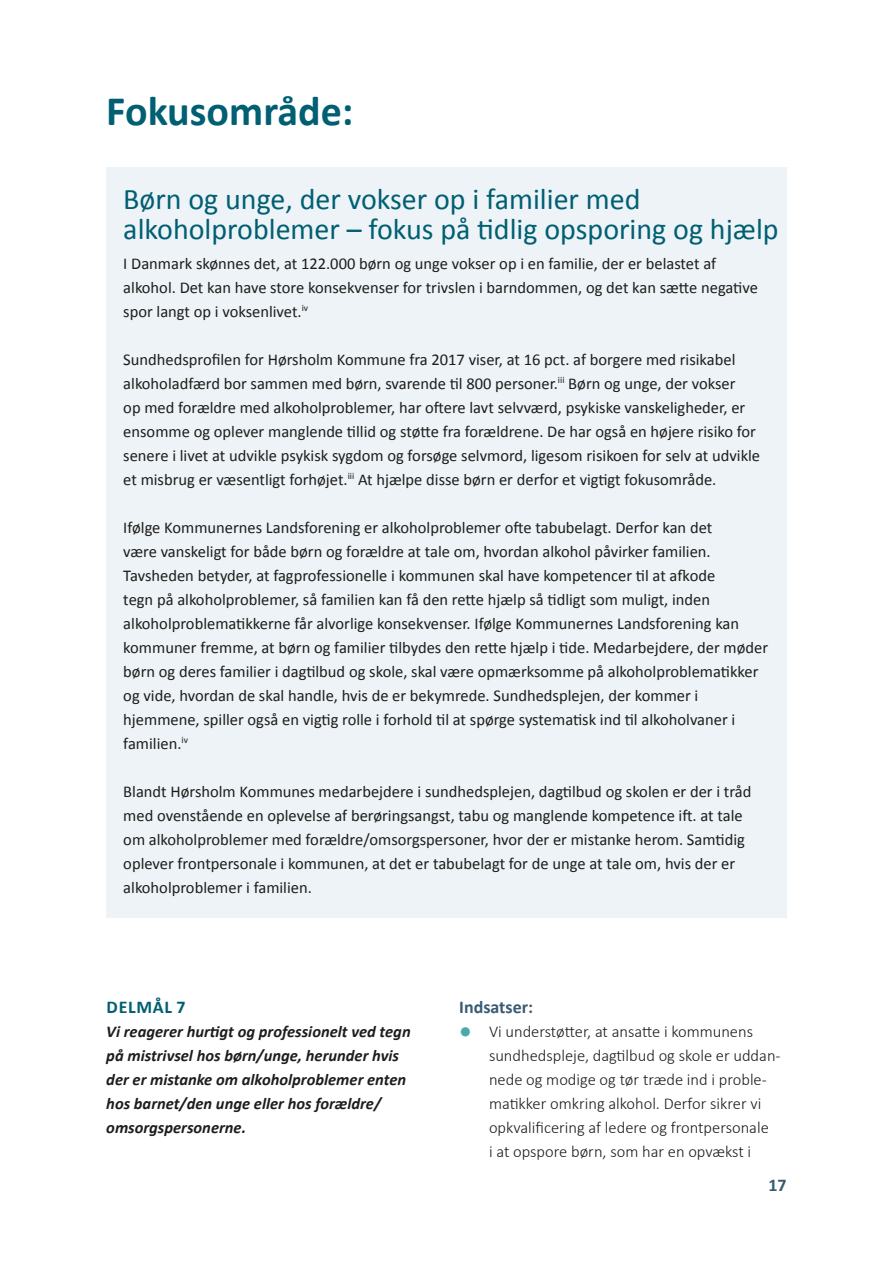
<style>
.page{position:relative;width:893px;height:1263px;background:#fff}
.page>*{position:absolute;margin:0;border:0;box-sizing:border-box;transform-origin:0 0}
.t1{font:700 42px "Calibri";color:#005f72}
.t2{font:30px/30px "Calibri 2";color:#005f72}
.t3{font:700 18px "Calibri";color:#395b73}
.t4{font:700 18px "Calibri";letter-spacing:.04em;color:#005f72}
.t5{font:16.5px/24px "Calibri 2";color:#1d1d1b}
.t6{font:16.5px/24px "Calibri Light 2";color:#1d1d1b}
.t7{font:italic 700 16.5px/24px "Calibri";color:#1d1d1b}
.s1{font-family:"Calibri Bold Italic 2";font-weight:400;font-style:normal}
.s2{font-family:"Calibri";font-weight:700;font-size:25.5px;color:#49a9ab}
.s3{font-family:"Calibri";font-weight:300}
</style>
<div class="page">
<div style="left:106px;top:167px;width:681px;height:55px;background:#eef3f7"></div>
<div style="left:106px;top:215px;width:681px;height:55px;background:#eef3f7"></div>
<div style="left:106px;top:239px;width:681px;height:103px;background:#eef3f7"></div>
<div style="left:106px;top:335px;width:681px;height:175px;background:#eef3f7"></div>
<div style="left:106px;top:503px;width:681px;height:271px;background:#eef3f7"></div>
<div style="left:106px;top:767px;width:681px;height:151px;background:#eef3f7"></div>
<h1 class="t1" style="left:106px;top:81px;width:249px">Fokusområde:</h1>
<h3 class="t2" style="left:123px;top:183px;width:657px">Børn og unge, der vokser op i familier med alkoholproblemer – fokus på tidlig opsporing og hjælp</h3>
<p class="t5" style="left:123px;top:251px;width:636px">I Danmark skønnes det, at 122.000 børn og unge vokser op i en familie, der er belastet af alkohol. Det kan have store konsekvenser for trivslen i barndommen, og det kan sætte negative spor langt op i voksenlivet.<sup>iv</sup></p>
<p class="t5" style="left:123px;top:347px;width:638px">Sundhedsprofilen for Hørsholm Kommune fra 2017 viser, at 16 pct. af borgere med risikabel alkoholadfærd bor sammen med børn, svarende til 800 personer.<sup>iii</sup> Børn og unge, der vokser<br>op med forældre med alkoholproblemer, har oftere lavt selvværd, psykiske vanskeligheder, er ensomme og oplever manglende tillid og støtte fra forældrene. De har også en højere risiko for senere i livet at udvikle psykisk sygdom og forsøge selvmord, ligesom risikoen for selv at udvikle et misbrug er væsentligt forhøjet.<sup>iii</sup> At hjælpe disse børn er derfor et vigtigt fokusområde.</p>
<p class="t5" style="left:123px;top:515px;width:646px">Ifølge Kommunernes Landsforening er alkoholproblemer ofte tabubelagt. Derfor kan det<br>være vanskeligt for både børn og forældre at tale om, hvordan alkohol påvirker familien.<br>Tavsheden betyder, at fagprofessionelle i kommunen skal have kompetencer til at afkode<br>tegn på alkoholproblemer, så familien kan få den rette hjælp så tidligt som muligt, inden alkoholproblematikkerne får alvorlige konsekvenser. Ifølge Kommunernes Landsforening kan kommuner fremme, at børn og familier tilbydes den rette hjælp i tide. Medarbejdere, der møder børn og deres familier i dagtilbud og skole, skal være opmærksomme på alkoholproblematikker og vide, hvordan de skal handle, hvis de er bekymrede. Sundhedsplejen, der kommer i hjemmene, spiller også en vigtig rolle i forhold til at spørge systematisk ind til alkoholvaner i familien.<sup>iv</sup></p>
<p class="t5" style="left:123px;top:779px;width:630px">Blandt Hørsholm Kommunes medarbejdere i sundhedsplejen, dagtilbud og skolen er der i tråd med ovenstående en oplevelse af berøringsangst, tabu og manglende kompetence ift. at tale om alkoholproblemer med forældre/omsorgspersoner, hvor der er mistanke herom. Samtidig oplever frontpersonale i kommunen, at det er tabubelagt for de unge at tale om, hvis der er alkoholproblemer i familien.</p>
<h4 class="t4" style="left:107px;top:994px;width:81px">DELMÅL 7</h4>
<p class="t7" style="left:106px;top:1018px;width:306px">Vi reagerer hurtigt og professionelt ved tegn på mistrivsel hos børn/unge, herunder hvis <span class="s1">der er mistanke om alkoholproblemer enten </span>hos barnet/den unge eller hos forældre/ <span class="s1">omsorgspersonerne.</span></p>
<h5 class="t3" style="left:459px;top:994px;width:75px">Indsatser:</h5>
<p class="t6" style="left:489px;top:1019px;width:293px;text-indent:-30px"><span class="s2">•</span> Vi understøtter, at ansatte i kommunens sundhedspleje, dagtilbud og skole er uddan&shy;<span class="s3">nede og modige og tør træde ind i proble&shy;</span>matikker omkring alkohol. Derfor sikrer vi opkvalificering af ledere og frontpersonale<br><span class="s3">i at opspore børn, som har en opvækst i</span></p>
<p class="t3" style="left:768px;top:1173px;width:20px">17</p>
</div>
